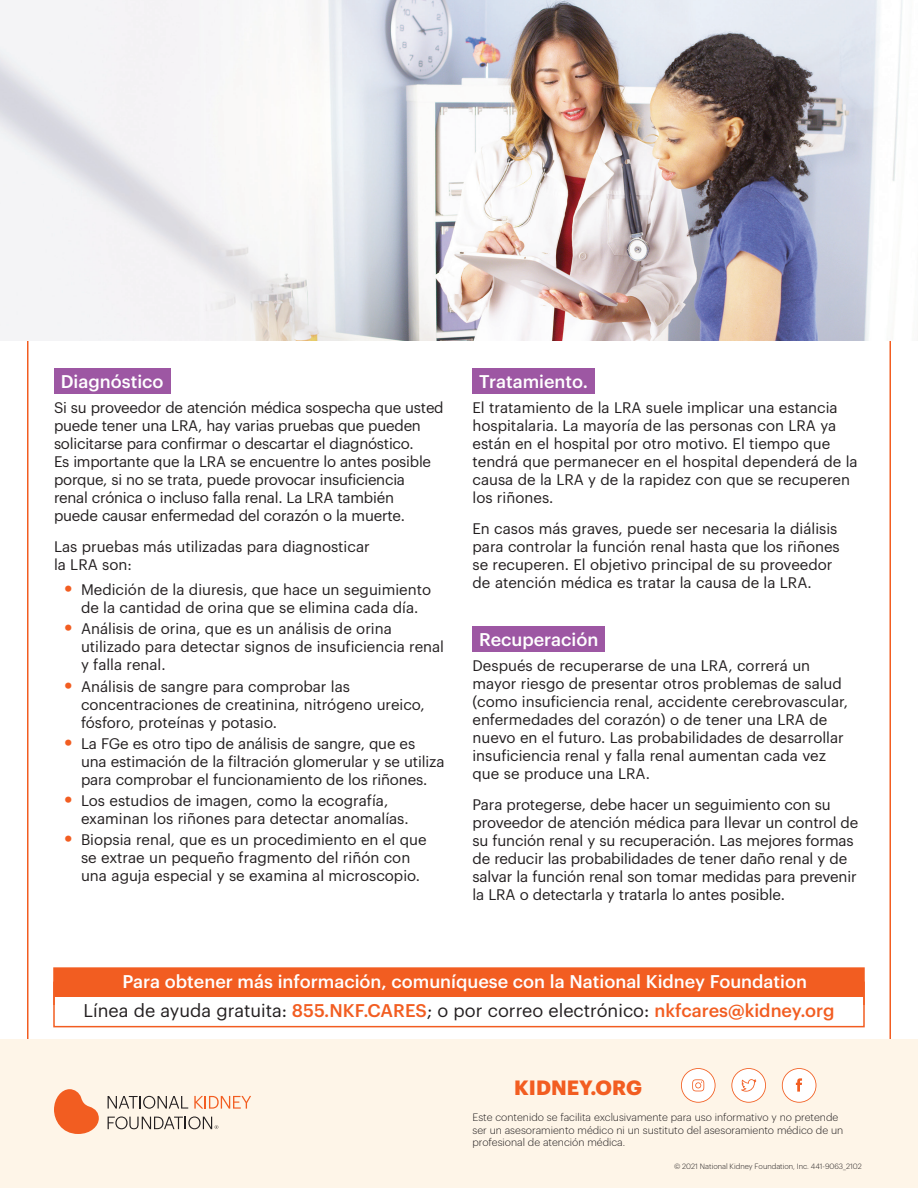
<style>
.page{position:relative;width:918px;height:1188px;background:#fff}
.page>*{position:absolute;margin:0;border:0;box-sizing:border-box;transform-origin:0 0}
.t1{font:700 20.25px "Graphik";color:#f25d21}
.t2{font:500 18px/29.1px "Graphik";color:#fff}
.t3{font:15px/18px "Graphik";color:#231f20}
.t4{font:300 10.5px/12.6px "Graphik";color:#231f20}
.t5{font:300 7.5px "Graphik";color:#231f20}
.s1{font-weight:700;font-size:21px;color:#f25d21}
.s2{font-weight:400;color:#231f20}
.s3{color:#f25d21}
</style>
<div class="page">
<div style="left:54px;top:968px;width:810px;height:29px;background:#f25d21"></div>
<div style="left:53px;top:967px;width:812px;height:39px;border:2px solid #f25d21"></div>
<div style="left:53px;top:981px;width:812px;height:46px;border:2px solid #f25d21"></div>
<div style="left:0;top:1040px;width:918px;height:148px;background:#fef5e8"></div>
<svg style="left:782px;top:1068px;width:34px;height:35px"></svg>
<svg style="left:731px;top:1068px;width:35px;height:35px"></svg>
<svg style="left:681px;top:1068px;width:35px;height:35px"></svg>
<svg style="left:54px;top:1089px;width:45px;height:45px"></svg>
<svg style="left:108px;top:1096px;width:80px;height:13px"></svg>
<svg style="left:194px;top:1096px;width:57px;height:13px"></svg>
<svg style="left:108px;top:1116px;width:110px;height:13px"></svg>
<div style="left:54px;top:368px;width:116px;height:26px;background:#9d57a3"></div>
<div style="left:472px;top:368px;width:123px;height:26px;background:#9d57a3"></div>
<div style="left:472px;top:626px;width:133px;height:26px;background:#9d57a3"></div>
<img style="left:0;top:0;width:903px;height:340px">
<p class="t2" style="left:61px;top:365px;width:104px">Diagnóstico</p>
<p class="t3" style="left:54px;top:397px;width:391px">Si su proveedor de atención médica sospecha que usted puede tener una LRA, hay varias pruebas que pueden solicitarse para confirmar o descartar el diagnóstico.<br>Es importante que la LRA se encuentre lo antes posible porque, si no se trata, puede provocar insuficiencia<br>renal crónica o incluso falla renal. La LRA también<br>puede causar enfermedad del corazón o la muerte.</p>
<p class="t3" style="left:54px;top:537px;width:317px">Las pruebas más utilizadas para diagnosticar la LRA son:</p>
<p class="t3" style="left:64px;top:579px;width:368px;text-align:center"><span class="s1">•</span> Medición de la diuresis, que hace un seguimiento de la cantidad de orina que se elimina cada día.</p>
<p class="t3" style="left:81px;top:619px;width:365px;text-indent:-16px"><span class="s1">•</span> Análisis de orina, que es un análisis de orina utilizado para detectar signos de insuficiencia renal y falla renal.</p>
<p class="t3" style="left:81px;top:676px;width:345px;text-indent:-16px"><span class="s1">•</span> Análisis de sangre para comprobar las concentraciones de creatinina, nitrógeno ureico, fósforo, proteínas y potasio.</p>
<p class="t3" style="left:81px;top:733px;width:365px;text-indent:-16px"><span class="s1">•</span> La FGe es otro tipo de análisis de sangre, que es una estimación de la filtración glomerular y se utiliza para comprobar el funcionamiento de los riñones.</p>
<p class="t3" style="left:81px;top:790px;width:329px;text-indent:-16px"><span class="s1">•</span> Los estudios de imagen, como la ecografía, examinan los riñones para detectar anomalías.</p>
<p class="t3" style="left:81px;top:830px;width:347px;text-indent:-16px"><span class="s1">•</span> Biopsia renal, que es un procedimiento en el que se extrae un pequeño fragmento del riñón con una aguja especial y se examina al microscopio.</p>
<p class="t2" style="left:479px;top:365px;width:110px">Tratamiento.</p>
<p class="t3" style="left:472px;top:397px;width:387px">El tratamiento de la LRA suele implicar una estancia hospitalaria. La mayoría de las personas con LRA ya están en el hospital por otro motivo. El tiempo que tendrá que permanecer en el hospital dependerá de la causa de la LRA y de la rapidez con que se recuperen los riñones.</p>
<p class="t3" style="left:472px;top:519px;width:369px">En casos más graves, puede ser necesaria la diálisis para controlar la función renal hasta que los riñones se recuperen. El objetivo principal de su proveedor de atención médica es tratar la causa de la LRA.</p>
<p class="t2" style="left:479px;top:623px;width:121px">Recuperación</p>
<p class="t3" style="left:472px;top:655px;width:377px">Después de recuperarse de una LRA, correrá un mayor riesgo de presentar otros problemas de salud (como insuficiencia renal, accidente cerebrovascular, enfermedades del corazón) o de tener una LRA de nuevo en el futuro. Las probabilidades de desarrollar insuficiencia renal y falla renal aumentan cada vez que se produce una LRA.</p>
<p class="t3" style="left:472px;top:795px;width:387px">Para protegerse, debe hacer un seguimiento con su proveedor de atención médica para llevar un control de su función renal y su recuperación. Las mejores formas de reducir las probabilidades de tener daño renal y de salvar la función renal son tomar medidas para prevenir la LRA o detectarla y tratarla lo antes posible.</p>
<p class="t2" style="left:84px;top:966px;width:752px;text-indent:39px">Para obtener más información, comuníquese con la National Kidney Foundation<br><span class="s2">Línea de ayuda gratuita:</span> <span class="s3">855.NKF.CARES</span><span class="s2">; o por correo electrónico:</span> <span class="s3">nkfcares@kidney.org</span></p>
<h1 class="t1" style="left:514px;top:1072px;width:129px">KIDNEY.ORG</h1>
<p class="t4" style="left:472px;top:1110px;width:372px">Este contenido se facilita exclusivamente para uso informativo y no pretende ser un asesoramiento médico ni un sustituto del asesoramiento médico de un profesional de atención médica.</p>
<p class="t5" style="left:674px;top:1161px;width:189px">© 2021 National Kidney Foundation, Inc. 441-9063_2102</p>
</div>
